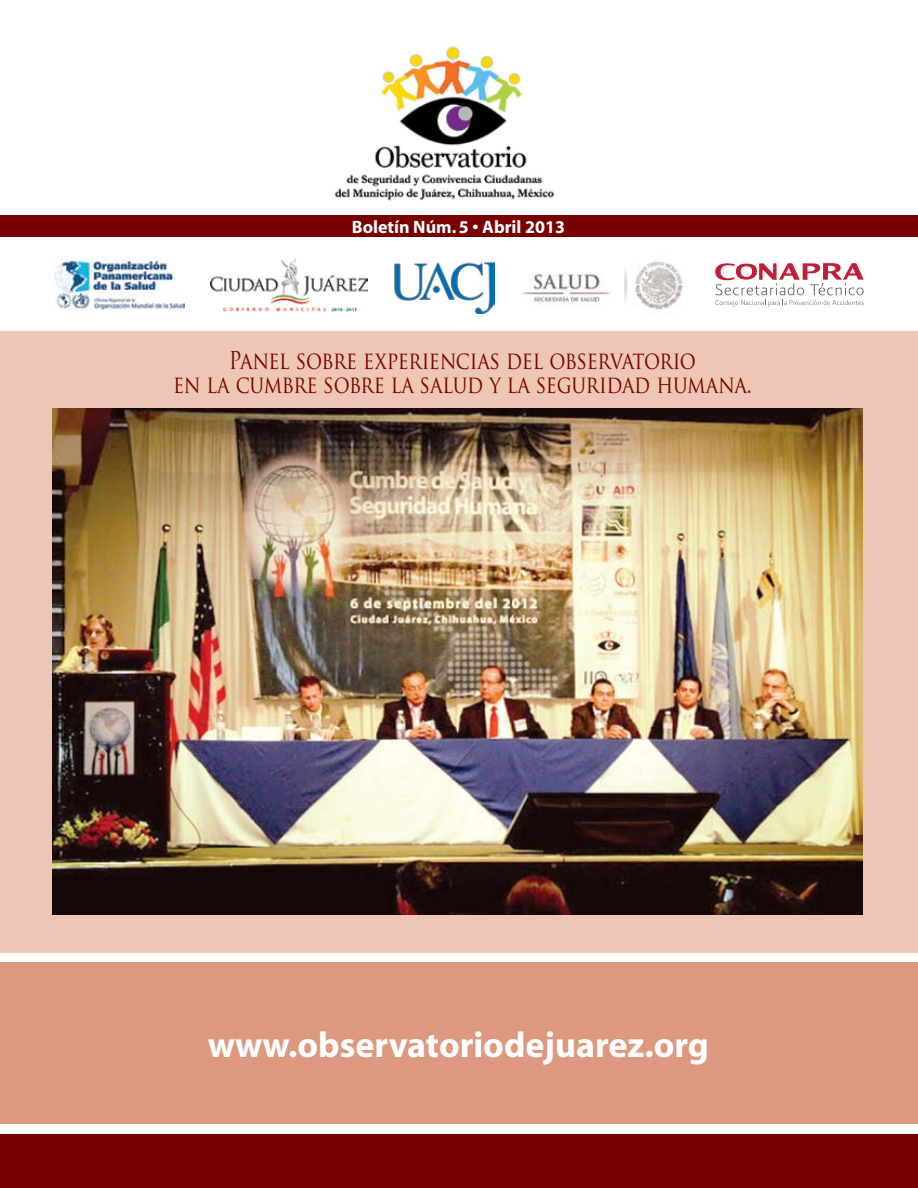
<style>
.page{position:relative;width:918px;height:1188px;background:#fff}
.page>*{position:absolute;margin:0;border:0;box-sizing:border-box;transform-origin:0 0}
.t1{font:700 36px "Myriad";color:#fff}
.t2{font:24px/24px "Trajan Pro";letter-spacing:-.01em;color:#790000;text-align:center;scale:.83 1}
.t3{font:700 18px "Myriad";color:#fff}
</style>
<div class="page">
<img style="left:522px;top:261px;width:161px;height:51px">
<img style="left:394px;top:261px;width:100px;height:53px">
<img style="left:211px;top:258px;width:156px;height:54px">
<svg style="left:715px;top:263px;width:149px;height:44px"></svg>
<img style="left:54px;top:259px;width:130px;height:52px">
<div style="left:0;top:216px;width:918px;height:21px;background:#790000"></div>
<div style="left:0;top:331px;width:918px;height:622px;background:#edc6b6"></div>
<div style="left:0;top:1134px;width:918px;height:54px;background:#790000"></div>
<div style="left:0;top:962px;width:918px;height:162px;background:#dd9880"></div>
<img style="left:334px;top:46px;width:221px;height:155px">
<img style="left:53px;top:409px;width:810px;height:505px">
<p class="t3" style="left:352px;top:218px;width:215px">Boletín Núm. 5 • Abril 2013</p>
<p class="t2" style="left:173px;top:348px;width:699px">Panel sobre experiencias del observatorio<br>en la cumbre sobre la salud y la seguridad humana.</p>
<h1 class="t1" style="left:208px;top:1026px;width:503px">www.observatoriodejuarez.org</h1>
</div>
